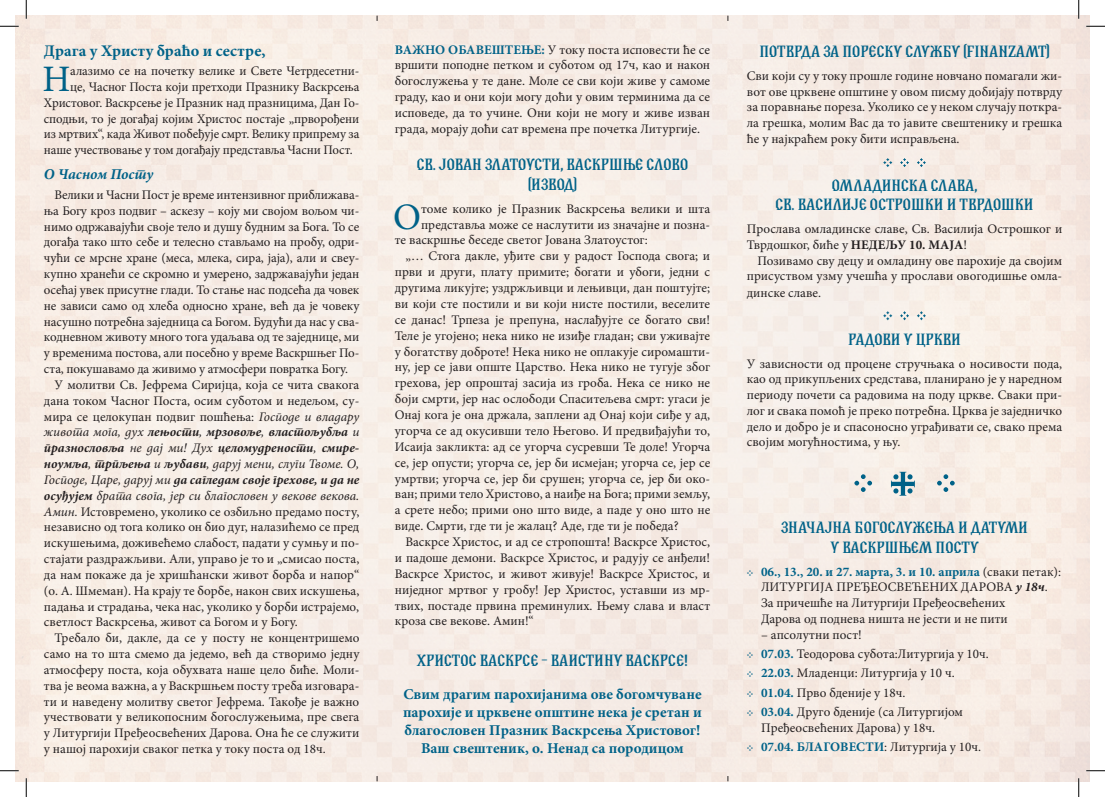
<style>
.page{position:relative;width:1105px;height:797px;background:#fff}
.page>*{position:absolute;margin:0;border:0;box-sizing:border-box;transform-origin:0 0}
.t1{font:37.38px "Minion Pro";color:#006288}
.NSL_01{font:16.25px/19.5px "Slovic Demo Historic";color:#006288;text-align:center}
.t2{font:700 16.25px "Minion Pro";letter-spacing:.015em;color:#006288}
.t3{font:700 15px/18.1px "Minion Pro";color:#006288;text-align:center}
.nsl_02{font:italic 700 15px "Minion Pro";letter-spacing:-.005em;color:#006288}
.t4{font:13.12px/15.9px "Minion Pro";color:#231f20;text-align:justify}
.t5{font:700 13.12px "Minion Pro";color:#006288}
.s1{font-style:italic}
.s2{font-weight:700;font-style:italic}
.s3{font-weight:700;color:#006288}
.s4{font-weight:700}
.s5{font-weight:400;color:#231f20}
</style>
<div class="page">
<div style="left:16px;top:16px;width:1073px;height:765px;background:#f7ede6"></div>
<svg style="left:854px;top:472px;width:101px;height:23px;background:#cbd5d5"></svg>
<svg style="left:883px;top:158px;width:43px;height:9px"></svg>
<svg style="left:883px;top:311px;width:43px;height:9px"></svg>
<svg style="left:0;top:25px;width:19px;height:2px"></svg>
<svg style="left:1086px;top:25px;width:19px;height:2px"></svg>
<svg style="left:0;top:770px;width:19px;height:1px"></svg>
<svg style="left:1086px;top:770px;width:19px;height:1px"></svg>
<svg style="left:25px;top:0;width:2px;height:19px"></svg>
<svg style="left:25px;top:778px;width:2px;height:19px"></svg>
<svg style="left:1078px;top:0;width:1px;height:19px"></svg>
<svg style="left:1078px;top:778px;width:1px;height:19px"></svg>
<svg style="left:747px;top:570px;width:6px;height:5px"></svg>
<svg style="left:747px;top:652px;width:6px;height:5px"></svg>
<svg style="left:747px;top:671px;width:6px;height:6px"></svg>
<svg style="left:747px;top:691px;width:6px;height:5px"></svg>
<svg style="left:747px;top:710px;width:6px;height:5px"></svg>
<svg style="left:747px;top:745px;width:6px;height:5px"></svg>
<p class="t2" style="left:44px;top:39px;width:223px">Драга у Христу браћо и сестре,</p>
<p class="t1" style="left:43px;top:54px;width:30px">Н</p>
<p class="t4" style="left:70px;top:63px;width:291px">алазимо се на почетку велике и Свете Четрдесетни-</p>
<p class="t4" style="left:70px;top:79px;width:291px">це, Часног Поста који претходи Празнику Васкрсења</p>
<p class="t4" style="left:44px;top:95px;width:317px">Христовог. Васкрсење је Празник над празницима, Дан Го-</p>
<p class="t4" style="left:44px;top:110px;width:317px">сподњи, то је догађај којим Христос постаје „прворођени</p>
<p class="t4" style="left:44px;top:126px;width:317px">из мртвих“, када Живот побеђује смрт. Велику припрему за</p>
<p class="t4" style="left:44px;top:142px;width:310px">наше учествовање у том догађају представља Часни Пост.</p>
<p class="nsl_02" style="left:44px;top:164px;width:111px">О Часном Посту</p>
<p class="t4" style="left:44px;top:187px;width:317px;text-indent:11px">Велики и Часни Пост је време интензивног приближава&shy;ња Богу кроз подвиг – аскезу – коју ми својом вољом чи&shy;нимо одржавајући своје тело и душу будним за Бога. То се догађа тако што себе и телесно стављамо на пробу, одри&shy;чући се мрсне хране (меса, млека, сира, јаја), али и свеу&shy;купно хранећи се скромно и умерено, задржавајући један осећај увек присутне глади. То стање нас подсећа да човек не зависи само од хлеба односно хране, већ да је човеку насушно потребна заједница са Богом. Будући да нас у сва&shy;кодневном животу много тога удаљава од те заједнице, ми у временима постова, али посебно у време Васкршњег По&shy;ста, покушавамо да живимо у атмосфери повратка Богу.</p>
<p class="t4" style="left:44px;top:377px;width:317px;text-indent:11px">У молитви Св. Јефрема Сиријца, која се чита свакога дана током Часног Поста, осим суботом и недељом, су&shy;мира се целокупан подвиг пошћења: <span class="s1">Господе и владару живота мога, дух</span> <span class="s2">лењости</span><span class="s1">,</span> <span class="s2">мрзовоље</span><span class="s1">,</span> <span class="s2">властољубља</span> <span class="s1">и </span><span class="s2">празнословља</span> <span class="s1">не дај ми! Дух</span> <span class="s2">целомудрености</span><span class="s1">,</span> <span class="s2">смире&shy;ноумља</span><span class="s1">,</span> <span class="s2">трпљења</span> <span class="s1">и</span> <span class="s2">љубави</span><span class="s1">, даруј мени, слуги Твоме. О, Господе, Царе, даруј ми</span> <span class="s2">да сагледам своје грехове, и да не осуђујем</span> <span class="s1">брата свога, јер си благословен у векове векова.<br>Амин.</span> Истовремено, уколико се озбиљно предамо посту, независно од тога колико он био дуг, налазићемо се пред искушењима, доживећемо слабост, падати у сумњу и по&shy;стајати раздражљиви. Али, управо је то и „смисао поста, да нам покаже да је хришћански живот борба и напор“ (о. А. Шмеман). На крају те борбе, након свих искушења, падања и страдања, чека нас, уколико у борби истрајемо, светлост Васкрсења, живот са Богом и у Богу.</p>
<p class="t4" style="left:44px;top:630px;width:317px;text-indent:11px">Требало би, дакле, да се у посту не концентришемо само на то шта смемо да једемо, већ да створимо једну атмосферу поста, која обухвата наше цело биће. Моли&shy;тва је веома важна, а у Васкршњем посту треба изговара&shy;ти и наведену молитву светог Јефрема. Такође је важно учествовати у великопосним богослужењима, пре свега у Литургији Пређеосвећених Дарова. Она ће се служити у нашој парохији сваког петка у току поста од 18ч.</p>
<p class="t4" style="left:395px;top:41px;width:317px"><span class="s3">ВАЖНО ОБАВЕШТЕЊЕ:</span> У току поста исповести ће се вршити поподне петком и суботом од 17ч, као и након богослужења у те дане. Моле се сви који живе у самоме граду, као и они који могу доћи у овим терминима да се исповеде, да то учине. Они који не могу и живе изван града, морају доћи сат времена пре почетка Литургије.</p>
<p class="NSL_01" style="left:528px;top:155px;width:162px;text-align:left;text-indent:-111px">СВ. ЈОВАН ЗЛАТОУСТИ, ВАСКРШЊЕ СЛОВО (ИЗВОД</p>
<p class="NSL_01" style="left:574px;top:175px;width:5px">)</p>
<p class="t1" style="left:393px;top:192px;width:29px">О</p>
<p class="t4" style="left:421px;top:201px;width:291px">томе колико је Празник Васкрсења велики и шта</p>
<p class="t4" style="left:421px;top:216px;width:291px">представља може се наслутити из значајне и позна-</p>
<p class="t4" style="left:395px;top:232px;width:254px">те васкршње беседе светог Јована Златоустог:</p>
<p class="t4" style="left:395px;top:248px;width:317px;text-indent:11px">„… Стога дакле, уђите сви у радост Господа свога; и први и други, плату примите; богати и убоги, једни с другима ликујте; уздржљивци и лењивци, дан поштујте; ви који сте постили и ви који нисте постили, веселите се данас! Трпеза је препуна, наслађујте се богато сви!<br>Теле је угојено; нека нико не изиђе гладан; сви уживајте у богатству доброте! Нека нико не оплакује сиромашти&shy;ну, јер се јави опште Царство. Нека нико не тугује због грехова, јер опроштај засија из гроба. Нека се нико не боји смрти, јер нас ослободи Спаситељева смрт: угаси је Онај кога је она држала, заплени ад Онај који сиђе у ад, угорча се ад окусивши тело Његово. И предвиђајући то, Исаија закликта: ад се угорча сусревши Те доле! Угорча се, јер опусти; угорча се, јер би исмејан; угорча се, јер се умртви; угорча се, јер би срушен; угорча се, јер би око&shy;ван; прими тело Христово, а наиђе на Бога; прими земљу, а срете небо; прими оно што виде, а паде у оно што не виде. Смрти, где ти је жалац? Аде, где ти је победа?</p>
<p class="t4" style="left:395px;top:534px;width:317px;text-indent:11px">Васкрсе Христос, и ад се стропошта! Васкрсе Христос, и падоше демони. Васкрсе Христос, и радују се анђели!<br>Васкрсе Христос, и живот живује! Васкрсе Христос, и ниједног мртвог у гробу! Јер Христос, уставши из мр&shy;твих, постаде првина преминулих. Њему слава и власт кроза све векове. Амин!“</p>
<p class="NSL_01" style="left:417px;top:651px;width:273px">ХРИСТОС ВАСКРСЕ – ВАИСТИНУ ВАСКРСЕ!</p>
<p class="t3" style="left:403px;top:684px;width:300px">Свим драгим парохијанима ове богомчуване парохије и црквене општине нека је сретан и благословен Празник Васкрсења Христовог!<br>Ваш свештеник, о. Ненад са породицом</p>
<p class="NSL_01" style="left:759px;top:42px;width:292px">ПОТВРДА ЗА ПОРЕСКУ СЛУЖБУ (FINANZAMT)</p>
<p class="t4" style="left:747px;top:68px;width:317px">Сви који су у току прошле године новчано помагали жи&shy;вот ове црквене општине у овом писму добијају потврду за поравнање пореза. Уколико се у неком случају поткра&shy;ла грешка, молим Вас да то јавите свештенику и грешка ће у најкраћем року бити исправљена.</p>
<p class="NSL_01" style="left:775px;top:176px;width:260px">ОМЛАДИНСКA СЛАВA,<br>СВ. ВАСИЛИЈE ОСТРОШКИ И ТВРДОШКИ</p>
<p class="t4" style="left:747px;top:221px;width:317px">Прослава омладинске славе, Св. Василија Острошког и<br>Тврдошког, биће у <span class="s4">НЕДЕЉУ 10. МАЈА</span>!</p>
<p class="t4" style="left:747px;top:252px;width:317px;text-indent:11px">Позивамо сву децу и омладину ове парохије да својим присуством узму учешћа у прослави овогодишње омла&shy;динске славе.</p>
<p class="NSL_01" style="left:848px;top:329px;width:114px">РАДОВИ У ЦРКВИ</p>
<p class="t4" style="left:747px;top:355px;width:317px">У зависности од процене стручњака о носивости пода, као од прикупљених средстава, планирано је у наредном периоду почети са радовима на поду цркве. Сваки при&shy;лог и свака помоћ је преко потребна. Црква је заједничко дело и добро је и спасоносно уграђивати се, свако према својим могућностима, у њу.</p>
<p class="NSL_01" style="left:781px;top:518px;width:248px">ЗНАЧАЈНА БОГОСЛУЖЕЊА И ДАТУМИ<br>У ВАСКРШЊЕМ ПОСТУ</p>
<p class="t4" style="left:761px;top:563px;width:302px;text-align:left"><span class="s3">06., 13., 20. и 27. марта, 3. и 10. априла</span> (сваки петак):<br>ЛИТУРГИЈА ПРЕЂЕОСВЕЋЕНИХ ДАРОВА <span class="s2">у 18ч</span>.<br>За причешће на Литургији Пређеосвећених<br>Дарова од поднева ништа не јести и не пити</p>
<p class="t4" style="left:761px;top:626px;width:102px">– апсолутни пост!</p>
<p class="t4" style="left:761px;top:646px;width:229px"><span class="s3">07.03.</span> Теодорова субота:Литургија у 10ч.</p>
<p class="t4" style="left:761px;top:665px;width:195px"><span class="s3">22.03.</span> Младенци: Литургија у 10 ч.</p>
<p class="t4" style="left:761px;top:684px;width:146px"><span class="s3">01.04.</span> Прво бденије у 18ч.</p>
<p class="t4" style="left:761px;top:703px;width:203px"><span class="s3">03.04.</span> Друго бденије (са Литургијом<br>Пређеосвећених Дарова) у 18ч.</p>
<p class="t5" style="left:761px;top:737px;width:222px">07.04. БЛАГОВЕСТИ<span class="s5">: Литургија у 10ч.</span></p>
</div>
